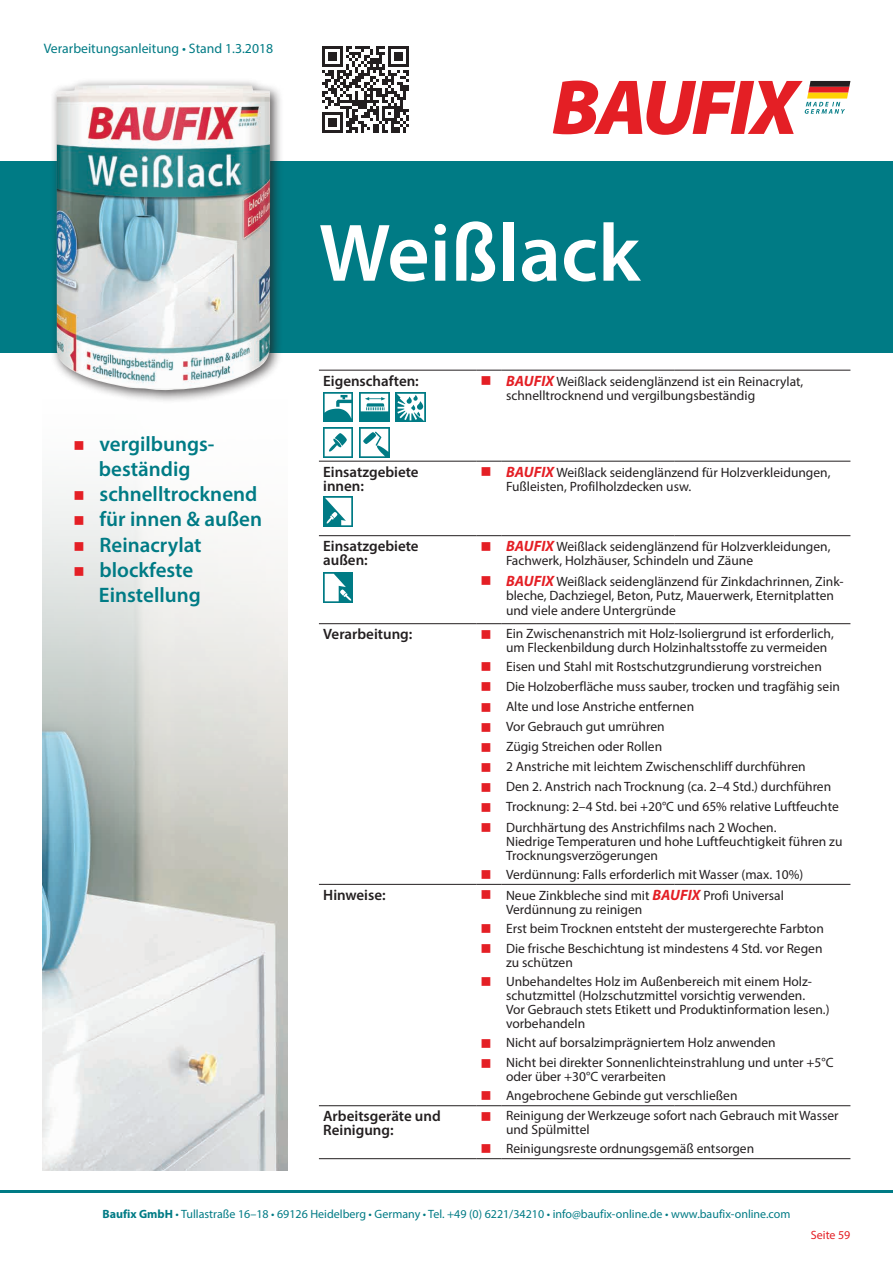
<style>
.page{position:relative;width:893px;height:1263px;background:#fff}
.page>*{position:absolute;margin:0;border:0;box-sizing:border-box;transform-origin:0 0}
.t1{font:600 82.2px "Myriad Pro";color:#fff}
.t2{font:600 21px/25.2px "Myriad Pro";color:#007b85;text-align:center}
.t3{font:600 15px/14.2px "Myriad Pro";color:#231f20}
.t4{font:13.8px "Myriad Pro";color:#007b85}
.t5{font:13.5px/14.2px "Myriad Pro";color:#231f20}
.t6{font:12px "Myriad Pro";color:#007b85}
.t7{font:12px "Myriad Pro";color:#e41f25}
.s1{color:#e41f25}
.s2{font-weight:700;font-style:italic;font-size:15px;color:#e41f25}
.s3{font-weight:700}
</style>
<div class="page">
<svg style="left:553px;top:81px;width:297px;height:54px"></svg>
<div style="left:0;top:162px;width:893px;height:191px;background:#007b85"></div>
<hr style="left:0;top:1191px;width:893px;height:2px;background:#007b85">
<img style="left:43px;top:487px;width:244px;height:683px">
<div style="left:49px;top:78px;width:235px;height:326px;background:#231f20;opacity:.75"></div>
<img style="left:56px;top:85px;width:215px;height:305px">
<svg style="left:322px;top:46px;width:87px;height:87px"></svg>
<svg style="left:319px;top:536px;width:531px;height:67px"></svg>
<hr style="left:319px;top:461px;width:157px;height:1px;background:#231f20">
<svg style="left:476px;top:461px;width:26px;height:1px"></svg>
<hr style="left:502px;top:461px;width:172px;height:1px;background:#231f20">
<hr style="left:674px;top:461px;width:176px;height:1px;background:#231f20">
<hr style="left:319px;top:623px;width:157px;height:1px;background:#231f20">
<hr style="left:502px;top:623px;width:172px;height:1px;background:#231f20">
<hr style="left:674px;top:623px;width:176px;height:1px;background:#231f20">
<hr style="left:319px;top:535px;width:157px;height:1px;background:#231f20">
<svg style="left:476px;top:535px;width:26px;height:1px"></svg>
<hr style="left:502px;top:535px;width:172px;height:1px;background:#231f20">
<hr style="left:674px;top:535px;width:176px;height:1px;background:#231f20">
<svg style="left:476px;top:623px;width:26px;height:1px"></svg>
<hr style="left:319px;top:370px;width:157px;height:1px;background:#231f20">
<svg style="left:476px;top:370px;width:26px;height:1px"></svg>
<hr style="left:502px;top:370px;width:172px;height:1px;background:#231f20">
<hr style="left:674px;top:370px;width:176px;height:1px;background:#231f20">
<hr style="left:319px;top:884px;width:157px;height:1px;background:#231f20">
<svg style="left:476px;top:884px;width:26px;height:1px"></svg>
<hr style="left:502px;top:884px;width:172px;height:1px;background:#231f20">
<hr style="left:674px;top:884px;width:176px;height:1px;background:#231f20">
<hr style="left:319px;top:1105px;width:157px;height:1px;background:#231f20">
<svg style="left:476px;top:1105px;width:26px;height:1px"></svg>
<hr style="left:502px;top:1105px;width:172px;height:1px;background:#231f20">
<hr style="left:674px;top:1105px;width:176px;height:1px;background:#231f20">
<hr style="left:319px;top:1158px;width:157px;height:1px;background:#231f20">
<svg style="left:476px;top:1158px;width:26px;height:1px"></svg>
<hr style="left:502px;top:1158px;width:172px;height:1px;background:#231f20">
<hr style="left:674px;top:1158px;width:176px;height:1px;background:#231f20">
<img style="left:359px;top:392px;width:30px;height:30px">
<img style="left:323px;top:392px;width:30px;height:29px">
<img style="left:323px;top:497px;width:30px;height:29px">
<img style="left:323px;top:572px;width:30px;height:30px">
<img style="left:396px;top:392px;width:29px;height:30px">
<img style="left:323px;top:428px;width:30px;height:29px">
<img style="left:360px;top:428px;width:29px;height:29px">
<p class="t4" style="left:44px;top:40px;width:231px">Verarbeitungsanleitung • Stand 1.3.2018</p>
<h2 class="t2" style="left:73px;top:431px;width:143px"><span class="s1">■</span> vergilbungs&shy;beständig</h2>
<h2 class="t2" style="left:73px;top:481px;width:185px"><span class="s1">■</span> schnelltrocknend</h2>
<h2 class="t2" style="left:73px;top:506px;width:190px"><span class="s1">■</span> für innen &amp; außen</h2>
<h2 class="t2" style="left:73px;top:531px;width:130px"><span class="s1">■</span> Reinacrylat</h2>
<h2 class="t2" style="left:99px;top:557px;width:103px;text-align:left;text-indent:-26px"><span class="s1">■</span> blockfeste<br>Einstellung</h2>
<h1 class="t1" style="left:319px;top:201px;width:322px">Weißlack</h1>
<p class="t3" style="left:323px;top:373px;width:97px">Eigenschaften:</p>
<p class="t5" style="left:506px;top:374px;width:299px;text-indent:-26px"><span class="s1">■</span> <span class="s2">BAUFIX</span> Weißlack seidenglänzend ist ein Reinacrylat, schnelltrocknend und vergilbungsbeständig</p>
<p class="t3" style="left:323px;top:464px;width:97px">Einsatzgebiete innen:</p>
<p class="t5" style="left:506px;top:465px;width:326px;text-indent:-26px"><span class="s1">■</span> <span class="s2">BAUFIX</span> Weißlack seidenglänzend für Holzverkleidungen,<br>Fußleisten, Profilholzdecken usw.</p>
<p class="t3" style="left:323px;top:539px;width:97px">Einsatzgebiete außen:</p>
<p class="t5" style="left:506px;top:539px;width:326px;text-indent:-26px"><span class="s1">■</span> <span class="s2">BAUFIX</span> Weißlack seidenglänzend für Holzverkleidungen,<br>Fachwerk, Holzhäuser, Schindeln und Zäune</p>
<p class="t5" style="left:506px;top:574px;width:339px;text-indent:-26px"><span class="s1">■</span> <span class="s2">BAUFIX</span> Weißlack seidenglänzend für Zinkdachrinnen, Zink&shy;bleche, Dachziegel, Beton, Putz, Mauerwerk, Eternitplatten und viele andere Untergründe</p>
<p class="t3" style="left:323px;top:627px;width:91px">Verarbeitung:</p>
<p class="t5" style="left:506px;top:626px;width:329px;text-indent:-26px"><span class="s1">■</span> Ein Zwischenanstrich mit Holz-Isoliergrund ist erforderlich, um Fleckenbildung durch Holzinhaltsstoffe zu vermeiden</p>
<p class="t5" style="left:480px;top:659px;width:343px"><span class="s1">■</span> Eisen und Stahl mit Rostschutzgrundierung vorstreichen</p>
<p class="t5" style="left:480px;top:679px;width:361px"><span class="s1">■</span> Die Holzoberfläche muss sauber, trocken und tragfähig sein</p>
<p class="t5" style="left:480px;top:699px;width:215px"><span class="s1">■</span> Alte und lose Anstriche entfernen</p>
<p class="t5" style="left:480px;top:719px;width:186px"><span class="s1">■</span> Vor Gebrauch gut umrühren</p>
<p class="t5" style="left:480px;top:739px;width:183px"><span class="s1">■</span> Zügig Streichen oder Rollen</p>
<p class="t5" style="left:480px;top:759px;width:327px"><span class="s1">■</span> 2 Anstriche mit leichtem Zwischenschliff durchführen</p>
<p class="t5" style="left:480px;top:779px;width:352px"><span class="s1">■</span> Den 2. Anstrich nach Trocknung (ca. 2–4 Std.) durchführen</p>
<p class="t5" style="left:480px;top:799px;width:360px"><span class="s1">■</span> Trocknung: 2–4 Std. bei +20°C und 65% relative Luftfeuchte</p>
<p class="t5" style="left:506px;top:820px;width:338px;text-indent:-26px"><span class="s1">■</span> Durchhärtung des Anstrichfilms nach 2 Wochen.<br>Niedrige Temperaturen und hohe Luftfeuchtigkeit führen zu<br>Trocknungsverzögerungen</p>
<p class="t5" style="left:480px;top:867px;width:324px"><span class="s1">■</span> Verdünnung: Falls erforderlich mit Wasser (max. 10%)</p>
<p class="t3" style="left:323px;top:887px;width:64px">Hinweise:</p>
<p class="t5" style="left:506px;top:888px;width:279px;text-indent:-26px"><span class="s1">■</span> Neue Zinkbleche sind mit <span class="s2">BAUFIX</span> Profi Universal<br>Verdünnung zu reinigen</p>
<p class="t5" style="left:480px;top:921px;width:345px"><span class="s1">■</span> Erst beim Trocknen entsteht der mustergerechte Farbton</p>
<p class="t5" style="left:506px;top:941px;width:318px;text-indent:-26px"><span class="s1">■</span> Die frische Beschichtung ist mindestens 4 Std. vor Regen zu schützen</p>
<p class="t5" style="left:506px;top:974px;width:325px;text-indent:-26px"><span class="s1">■</span> Unbehandeltes Holz im Außenbereich mit einem Holz&shy;schutzmittel (Holzschutzmittel vorsichtig verwenden.<br>Vor Gebrauch stets Etikett und Produktinformation lesen.) vorbehandeln</p>
<p class="t5" style="left:480px;top:1035px;width:297px"><span class="s1">■</span> Nicht auf borsalzimprägniertem Holz anwenden</p>
<p class="t5" style="left:506px;top:1055px;width:329px;text-indent:-26px"><span class="s1">■</span> Nicht bei direkter Sonnenlichteinstrahlung und unter +5°C oder über +30°C verarbeiten</p>
<p class="t5" style="left:480px;top:1088px;width:258px"><span class="s1">■</span> Angebrochene Gebinde gut verschließen</p>
<p class="t3" style="left:323px;top:1109px;width:119px">Arbeitsgeräte und<br>Reinigung:</p>
<p class="t5" style="left:506px;top:1108px;width:334px;text-indent:-26px"><span class="s1">■</span> Reinigung der Werkzeuge sofort nach Gebrauch mit Wasser und Spülmittel</p>
<p class="t5" style="left:480px;top:1141px;width:275px"><span class="s1">■</span> Reinigungsreste ordnungsgemäß entsorgen</p>
<p class="t6" style="left:102px;top:1206px;width:690px"><span class="s3">Baufix GmbH</span> • Tullastraße 16–18 • 69126 Heidelberg • Germany • Tel. +49 (0) 6221/34210 • info@baufix-online.de • www.baufix-online.com</p>
<p class="t7" style="left:811px;top:1228px;width:41px">Seite 59</p>
</div>
